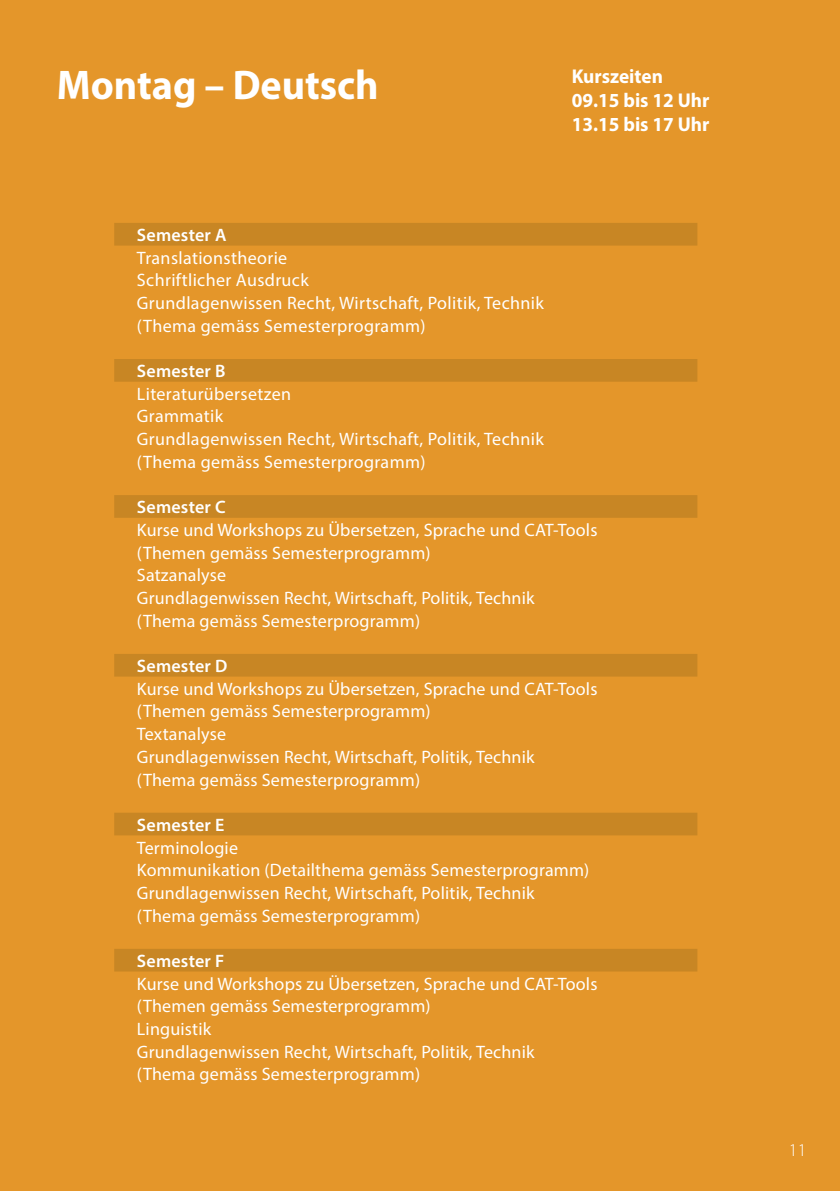
<style>
.page{position:relative;width:840px;height:1191px;background:#fff}
.page>*{position:absolute;margin:0;border:0;box-sizing:border-box;transform-origin:0 0}
.t1{font:700 41.6px "Myriad Pro";color:#fff;scale:.96 1}
.t2{font:700 20px/24px "Myriad Pro";color:#fff;scale:.96 1}
.t3{font:18px/22.6px "Myriad Pro";letter-spacing:.01em;color:#fff}
.t4{font:600 18px "Myriad Pro";letter-spacing:.01em;color:#fff}
.t5{font:300 18px "Myriad Pro";color:#fff}
</style>
<div class="page">
<div style="left:0;top:0;width:839px;height:1191px;background:#e4962a"></div>
<svg style="left:114px;top:223px;width:583px;height:748px"></svg>
<h1 class="t1" style="left:57px;top:58px;width:337px">Montag – Deutsch</h1>
<p class="t2" style="left:571px;top:64px;width:145px">Kurszeiten<br>09.15 bis 12 Uhr<br>13.15 bis 17 Uhr</p>
<p class="t4" style="left:137px;top:223px;width:91px">Semester A</p>
<p class="t3" style="left:137px;top:246px;width:408px">Translationstheorie<br>Schriftlicher Ausdruck<br>Grundlagenwissen Recht, Wirtschaft, Politik, Technik (Thema gemäss Semesterprogramm)</p>
<p class="t4" style="left:137px;top:359px;width:90px">Semester B</p>
<p class="t3" style="left:137px;top:382px;width:408px">Literaturübersetzen<br>Grammatik<br>Grundlagenwissen Recht, Wirtschaft, Politik, Technik (Thema gemäss Semesterprogramm)</p>
<p class="t4" style="left:137px;top:496px;width:90px">Semester C</p>
<p class="t3" style="left:137px;top:518px;width:462px">Kurse und Workshops zu Übersetzen, Sprache und CAT-Tools (Themen gemäss Semesterprogramm)<br>Satzanalyse<br>Grundlagenwissen Recht, Wirtschaft, Politik, Technik (Thema gemäss Semesterprogramm)</p>
<p class="t4" style="left:137px;top:654px;width:92px">Semester D</p>
<p class="t3" style="left:137px;top:677px;width:462px">Kurse und Workshops zu Übersetzen, Sprache und CAT-Tools (Themen gemäss Semesterprogramm)<br>Textanalyse<br>Grundlagenwissen Recht, Wirtschaft, Politik, Technik (Thema gemäss Semesterprogramm)</p>
<p class="t4" style="left:137px;top:813px;width:89px">Semester E</p>
<p class="t3" style="left:137px;top:836px;width:453px">Terminologie<br>Kommunikation (Detailthema gemäss Semesterprogramm)<br>Grundlagenwissen Recht, Wirtschaft, Politik, Technik (Thema gemäss Semesterprogramm)</p>
<p class="t4" style="left:137px;top:949px;width:89px">Semester F</p>
<p class="t3" style="left:137px;top:972px;width:462px">Kurse und Workshops zu Übersetzen, Sprache und CAT-Tools (Themen gemäss Semesterprogramm)<br>Linguistik<br>Grundlagenwissen Recht, Wirtschaft, Politik, Technik (Thema gemäss Semesterprogramm)</p>
<p class="t5" style="left:788px;top:1139px;width:19px">11</p>
</div>
